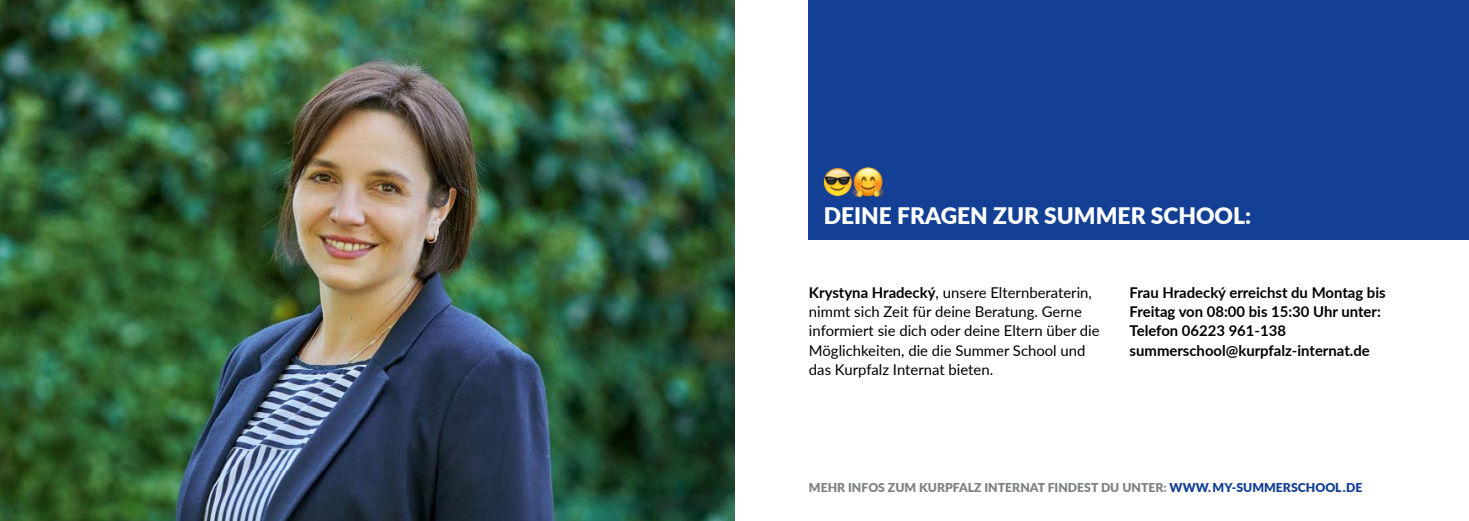
<style>
.page{position:relative;width:1469px;height:521px;background:#fff}
.page>*{position:absolute;margin:0;border:0;box-sizing:border-box;transform-origin:0 0}
.Headline{font:900 22.75px "Lato";color:#fff}
.Lauftext{font:14.88px/19.2px "Lato";color:#000}
.Lauftext-2{font:700 14.88px/19.2px "Lato";color:#000}
.link{font:900 12.25px "Lato";color:#7c8386}
.s1{font-weight:700}
.s2{color:#134094}
</style>
<div class="page">
<div style="left:809px;top:0;width:659px;height:239px;background:#134094"></div>
<img style="left:0;top:0;width:734px;height:521px">
<img style="left:823px;top:168px;width:28px;height:28px;border-radius:14px">
<img style="left:850px;top:166px;width:34px;height:32px">
<p class="Headline" style="left:823px;top:199px;width:429px">DEINE FRAGEN ZUR SUMMER SCHOOL:</p>
<p class="Lauftext" style="left:809px;top:282px;width:292px"><span class="s1">Krystyna Hradecký</span>, unsere Elternberaterin, nimmt sich Zeit für deine Beratung. Gerne informiert sie dich oder deine Eltern über die Möglichkeiten, die die Summer School und das Kurpfalz Internat bieten.</p>
<p class="Lauftext-2" style="left:1129px;top:282px;width:257px">Frau Hradecký erreichst du Montag bis<br>Freitag von 08:00 bis 15:30 Uhr unter:</p>
<p class="Lauftext-2" style="left:1129px;top:321px;width:158px">Telefon 06223 961-138</p>
<p class="Lauftext-2" style="left:1129px;top:340px;width:242px">summerschool@kurpfalz-internat.de</p>
<p class="link" style="left:809px;top:478px;width:555px">MEHR INFOS ZUM KURPFALZ INTERNAT FINDEST DU UNTER: <span class="s2">WWW. MY-SUMMERSCHOOL.DE</span></p>
</div>
